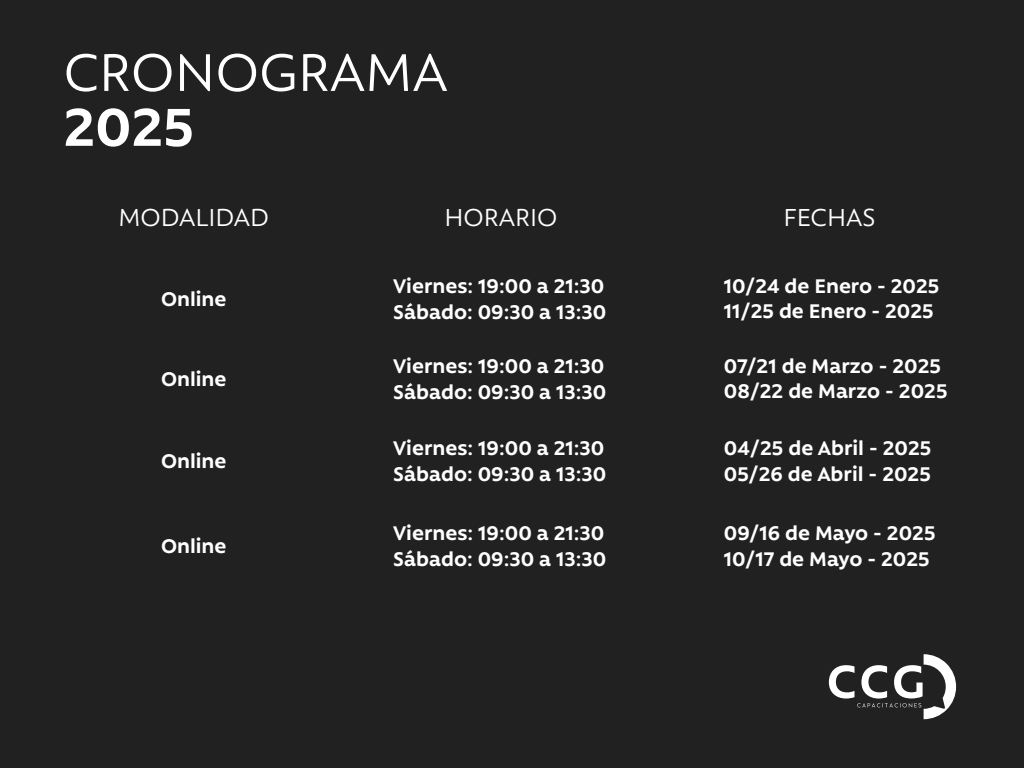
<style>
.page{position:relative;width:1024px;height:768px;background:#212121}
.page>*{position:absolute;margin:0;border:0;box-sizing:border-box;transform-origin:0 0}
.t1{font:61px "Rawson Pro";color:#fff}
.t2{font:700 61px "Rawson Pro";color:#fff}
.t3{font:28.3px "Rawson Pro";color:#fff}
.t4{font:700 22.7px/25.7px "Rawson Pro";color:#fff}
</style>
<div class="page">
<svg style="left:829px;top:654px;width:127px;height:65px"></svg>
<h1 class="t1" style="left:64px;top:39px;width:386px">CRONOGRAMA</h1>
<h1 class="t2" style="left:64px;top:92px;width:132px">2025</h1>
<p class="t3" style="left:119px;top:202px;width:152px">MODALIDAD</p>
<p class="t3" style="left:444px;top:202px;width:114px">HORARIO</p>
<p class="t3" style="left:784px;top:202px;width:93px">FECHAS</p>
<p class="t4" style="left:161px;top:285px;width:67px">Online</p>
<p class="t4" style="left:161px;top:365px;width:67px">Online</p>
<p class="t4" style="left:161px;top:448px;width:67px">Online</p>
<p class="t4" style="left:161px;top:533px;width:67px">Online</p>
<p class="t4" style="left:393px;top:272px;width:215px">Viernes: 19:00 a 21:30<br>Sábado: 09:30 a 13:30</p>
<p class="t4" style="left:724px;top:272px;width:217px">10/24 de Enero - 2025<br>11/25 de Enero - 2025</p>
<p class="t4" style="left:393px;top:353px;width:215px">Viernes: 19:00 a 21:30<br>Sábado: 09:30 a 13:30</p>
<p class="t4" style="left:724px;top:352px;width:225px">07/21 de Marzo - 2025<br>08/22 de Marzo - 2025</p>
<p class="t4" style="left:393px;top:435px;width:215px">Viernes: 19:00 a 21:30<br>Sábado: 09:30 a 13:30</p>
<p class="t4" style="left:724px;top:434px;width:209px">04/25 de Abril - 2025<br>05/26 de Abril - 2025</p>
<p class="t4" style="left:393px;top:520px;width:215px">Viernes: 19:00 a 21:30<br>Sábado: 09:30 a 13:30</p>
<p class="t4" style="left:724px;top:520px;width:213px">09/16 de Mayo - 2025<br>10/17 de Mayo - 2025</p>
</div>
